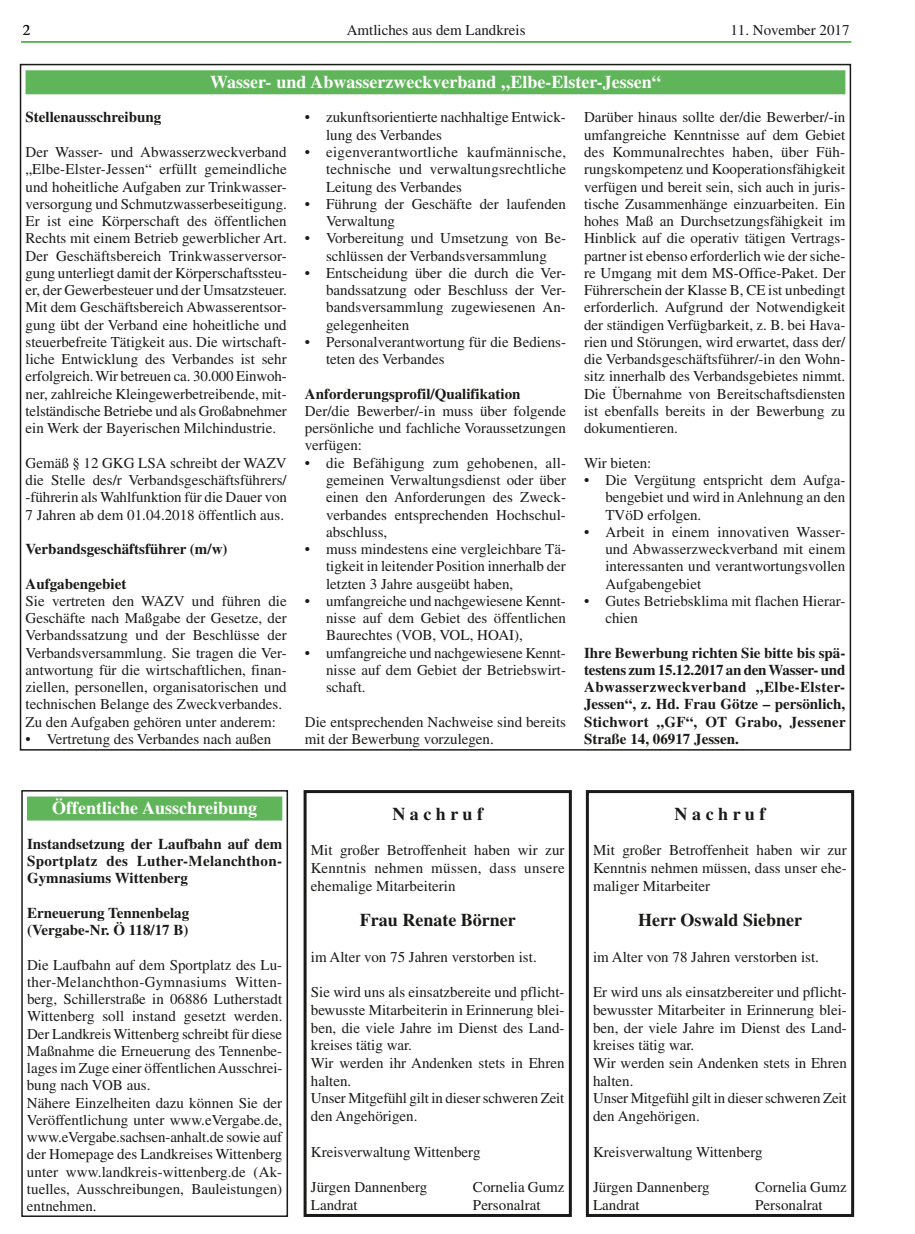
<style>
.page{position:relative;width:915px;height:1234px;background:#fff}
.page>*{position:absolute;margin:0;border:0;box-sizing:border-box;transform-origin:0 0}
.t1{font:700 18px "Times";color:#fff}
.t2{font:700 18px "Times";color:#1a1a18}
.t3{font:15px/17.2px "Times";color:#1a1a18;text-align:justify}
.t4{font:700 15px/17.2px "Times";color:#1a1a18;text-align:justify}
</style>
<div class="page">
<hr style="left:21px;top:41px;width:829px;height:2px;background:#60b55a">
<div style="left:26px;top:70px;width:819px;height:24px;background:#60b55a"></div>
<div style="left:27px;top:796px;width:255px;height:24px;background:#60b55a"></div>
<div style="left:21px;top:789px;width:267px;height:427px;border:2px solid #1a1a18"></div>
<div style="left:585px;top:789px;width:268px;height:427px;border:3px solid #1a1a18"></div>
<div style="left:303px;top:789px;width:268px;height:427px;border:3px solid #1a1a18"></div>
<p class="t3" style="left:23px;top:21px;width:9px">2</p>
<p class="t3" style="left:346px;top:21px;width:180px">Amtliches aus dem Landkreis</p>
<p class="t3" style="left:730px;top:21px;width:121px">11. November 2017</p>
<p class="t1" style="left:210px;top:71px;width:452px">Wasser- und Abwasserzweckverband „Elbe-Elster-Jessen“</p>
<p class="t4" style="left:26px;top:108px;width:137px">Stellenausschreibung</p>
<p class="t3" style="left:26px;top:143px;width:263px">Der Wasser- und Abwasserzweckverband „Elbe-Elster-Jessen“ erfüllt gemeindliche und hoheitliche Aufgaben zur Trinkwasser&shy;versorgung und Schmutzwasserbeseitigung.<br>Er ist eine Körperschaft des öffentlichen Rechts mit einem Betrieb gewerblicher Art.<br>Der Geschäftsbereich Trinkwasserversor&shy;gung unterliegt damit der Körperschaftssteu&shy;er, der Gewerbesteuer und der Umsatzsteuer.<br>Mit dem Geschäftsbereich Abwasserentsor&shy;gung übt der Verband eine hoheitliche und steuerbefreite Tätigkeit aus. Die wirtschaft&shy;liche Entwicklung des Verbandes ist sehr erfolgreich. Wir betreuen ca. 30.000 Einwoh&shy;ner, zahlreiche Kleingewerbetreibende, mit&shy;telständische Betriebe und als Großabnehmer ein Werk der Bayerischen Milchindustrie.</p>
<p class="t3" style="left:26px;top:454px;width:263px">Gemäß § 12 GKG LSA schreibt der WAZV die Stelle des/r Verbandsgeschäftsführers/ -führerin als Wahlfunktion für die Dauer von 7 Jahren ab dem 01.04.2018 öffentlich aus.</p>
<p class="t4" style="left:26px;top:540px;width:203px">Verbandsgeschäftsführer (m/w)</p>
<p class="t4" style="left:26px;top:574px;width:102px">Aufgabengebiet</p>
<p class="t3" style="left:26px;top:592px;width:263px;text-align:left">Sie vertreten den WAZV und führen die Geschäfte nach Maßgabe der Gesetze, der Verbandssatzung und der Beschlüsse der Verbandsversammlung. Sie tragen die Ver&shy;antwortung für die wirtschaftlichen, finan&shy;ziellen, personellen, organisatorischen und technischen Belange des Zweckverbandes.<br>Zu den Aufgaben gehören unter anderem:</p>
<p class="t3" style="left:26px;top:730px;width:247px">• Vertretung des Verbandes nach außen</p>
<p class="t3" style="left:326px;top:109px;width:241px;text-indent:-21px">• zukunftsorientierte nachhaltige Entwick&shy;lung des Verbandes</p>
<p class="t3" style="left:326px;top:143px;width:241px;text-indent:-21px">• eigenverantwortliche kaufmännische, technische und verwaltungsrechtliche Leitung des Verbandes</p>
<p class="t3" style="left:326px;top:195px;width:241px;text-indent:-21px">• Führung der Geschäfte der laufenden<br>Verwaltung</p>
<p class="t3" style="left:305px;top:229px;width:263px;text-align:center">• Vorbereitung und Umsetzung von Be&shy;schlüssen der Verbandsversammlung</p>
<p class="t3" style="left:326px;top:264px;width:241px;text-indent:-21px">• Entscheidung über die durch die Ver&shy;bandssatzung oder Beschluss der Ver&shy;bandsversammlung zugewiesenen An&shy;gelegenheiten</p>
<p class="t3" style="left:326px;top:333px;width:241px;text-indent:-21px">• Personalverantwortung für die Bediens&shy;teten des Verbandes</p>
<p class="t4" style="left:305px;top:384px;width:217px">Anforderungsprofil/Qualifikation</p>
<p class="t3" style="left:305px;top:402px;width:263px">Der/die Bewerber/-in muss über folgende persönliche und fachliche Voraussetzungen verfügen:</p>
<p class="t3" style="left:326px;top:454px;width:241px;text-indent:-21px">• die Befähigung zum gehobenen, all&shy;gemeinen Verwaltungsdienst oder über einen den Anforderungen des Zweck&shy;verbandes entsprechenden Hochschul&shy;abschluss,</p>
<p class="t3" style="left:326px;top:540px;width:241px;text-indent:-21px">• muss mindestens eine vergleichbare Tä&shy;tigkeit in leitender Position innerhalb der letzten 3 Jahre ausgeübt haben,</p>
<p class="t3" style="left:326px;top:592px;width:241px;text-indent:-21px">• umfangreiche und nachgewiesene Kennt&shy;nisse auf dem Gebiet des öffentlichen Baurechtes (VOB, VOL, HOAI),</p>
<p class="t3" style="left:326px;top:643px;width:241px;text-indent:-21px">• umfangreiche und nachgewiesene Kennt&shy;nisse auf dem Gebiet der Betriebswirt&shy;schaft.</p>
<p class="t3" style="left:305px;top:712px;width:263px">Die entsprechenden Nachweise sind bereits mit der Bewerbung vorzulegen.</p>
<p class="t3" style="left:584px;top:109px;width:263px;text-align:left">Darüber hinaus sollte der/die Bewerber/-in umfangreiche Kenntnisse auf dem Gebiet des Kommunalrechtes haben, über Füh&shy;rungskompetenz und Kooperationsfähigkeit verfügen und bereit sein, sich auch in juris&shy;ti sche Zusammenhänge einzuarbeiten. Ein hohes Maß an Durchsetzungsfähigkeit im Hinblick auf die operativ tätigen Vertrags&shy;partner ist ebenso erforderlich wie der siche&shy;re Umgang mit dem MS-Office-Paket. Der Führerschein der Klasse B, CE ist unbedingt erforderlich. Aufgrund der Notwendigkeit der ständigen Verfügbarkeit, z. B. bei Hava&shy;rien und Störungen, wird erwartet, dass der/ die Verbandsgeschäftsführer/-in den Wohn&shy;sitz innerhalb des Verbandsgebietes nimmt.<br>Die Übernahme von Bereitschaftsdiensten ist ebenfalls bereits in der Bewerbung zu dokumentieren.</p>
<p class="t3" style="left:584px;top:454px;width:69px">Wir bieten:</p>
<p class="t3" style="left:605px;top:471px;width:241px;text-indent:-21px">• Die Vergütung entspricht dem Aufga&shy;bengebiet und wird in Anlehnung an den TVöD erfolgen.</p>
<p class="t3" style="left:605px;top:523px;width:241px;text-indent:-21px">• Arbeit in einem innovativen Wasser&shy;und Abwasserzweckverband mit einem interessanten und verantwortungsvollen Aufgabengebiet</p>
<p class="t3" style="left:605px;top:592px;width:241px;text-indent:-21px">• Gutes Betriebsklima mit flachen Hierar&shy;chien</p>
<p class="t4" style="left:584px;top:643px;width:263px">Ihre Bewerbung richten Sie bitte bis spä&shy;testens zum 15.12.2017 an den Wasser- und Abwasserzweckverband „Elbe-Elster-Jessen“, z. Hd. Frau Götze – persönlich, Stichwort „GF“, OT Grabo, Jessener Straße 14, 06917 Jessen.</p>
<p class="t1" style="left:52px;top:797px;width:206px">Öffentliche Ausschreibung</p>
<p class="t4" style="left:27px;top:834px;width:257px">Instandsetzung der Laufbahn auf dem Sportplatz des Luther-Melanchthon-Gymnasiums Wittenberg</p>
<p class="t4" style="left:27px;top:903px;width:164px">Erneuerung Tennenbelag (Vergabe-Nr. Ö 118/17 B)</p>
<p class="t3" style="left:27px;top:955px;width:257px;text-align:left">Die Laufbahn auf dem Sportplatz des Lu&shy;ther-Melanchthon-Gymnasiums Witten&shy;berg, Schillerstraße in 06886 Lutherstadt Wittenberg soll instand gesetzt werden.<br>Der Landkreis Wittenberg schreibt für diese Maßnahme die Erneuerung des Tennenbe&shy;lages im Zuge einer öffentlichen Ausschrei&shy;bung nach VOB aus.<br>Nähere Einzelheiten dazu können Sie der Veröffentlichung unter www.eVergabe.de, www.eVergabe.sachsen-anhalt.de sowie auf der Homepage des Landkreises Wittenberg unter www.landkreis-wittenberg.de (Ak&shy;tuelles, Ausschreibungen, Bauleistungen) entnehmen.</p>
<p class="t2" style="left:392px;top:802px;width:92px">N a c h r u f</p>
<p class="t3" style="left:311px;top:841px;width:255px;line-height:17.7px">Mit großer Betroffenheit haben wir zur Kenntnis nehmen müssen, dass unsere ehemalige Mitarbeiterin</p>
<p class="t2" style="left:360px;top:909px;width:157px">Frau Renate Börner</p>
<p class="t3" style="left:311px;top:947px;width:227px">im Alter von 75 Jahren verstorben ist.</p>
<p class="t3" style="left:311px;top:982px;width:255px;line-height:17.7px;text-align:left">Sie wird uns als einsatzbereite und pflicht&shy;bewusste Mitarbeiterin in Erinnerung blei&shy;ben, die viele Jahre im Dienst des Land&shy;kreises tätig war.<br>Wir werden ihr Andenken stets in Ehren halten.<br>Unser Mitgefühl gilt in dieser schweren Zeit den Angehörigen.</p>
<p class="t3" style="left:311px;top:1142px;width:171px">Kreisverwaltung Wittenberg</p>
<p class="t3" style="left:311px;top:1177px;width:118px">Jürgen Dannenberg</p>
<p class="t3" style="left:473px;top:1177px;width:93px">Cornelia Gumz</p>
<p class="t3" style="left:311px;top:1195px;width:60px">Landrat</p>
<p class="t3" style="left:473px;top:1195px;width:69px">Personalrat</p>
<p class="t2" style="left:674px;top:802px;width:92px">N a c h r u f</p>
<p class="t3" style="left:593px;top:841px;width:255px;line-height:17.7px">Mit großer Betroffenheit haben wir zur Kenntnis nehmen müssen, dass unser ehe&shy;maliger Mitarbeiter</p>
<p class="t2" style="left:638px;top:909px;width:165px">Herr Oswald Siebner</p>
<p class="t3" style="left:593px;top:947px;width:227px">im Alter von 78 Jahren verstorben ist.</p>
<p class="t3" style="left:593px;top:982px;width:255px;line-height:17.7px;text-align:left">Er wird uns als einsatzbereiter und pflicht&shy;bewusster Mitarbeiter in Erinnerung blei&shy;ben, der viele Jahre im Dienst des Land&shy;kreises tätig war.<br>Wir werden sein Andenken stets in Ehren halten.<br>Unser Mitgefühl gilt in dieser schweren Zeit den Angehörigen.</p>
<p class="t3" style="left:593px;top:1142px;width:171px">Kreisverwaltung Wittenberg</p>
<p class="t3" style="left:593px;top:1177px;width:118px">Jürgen Dannenberg</p>
<p class="t3" style="left:755px;top:1177px;width:93px">Cornelia Gumz</p>
<p class="t3" style="left:593px;top:1195px;width:60px">Landrat</p>
<p class="t3" style="left:755px;top:1195px;width:69px">Personalrat</p>
</div>
